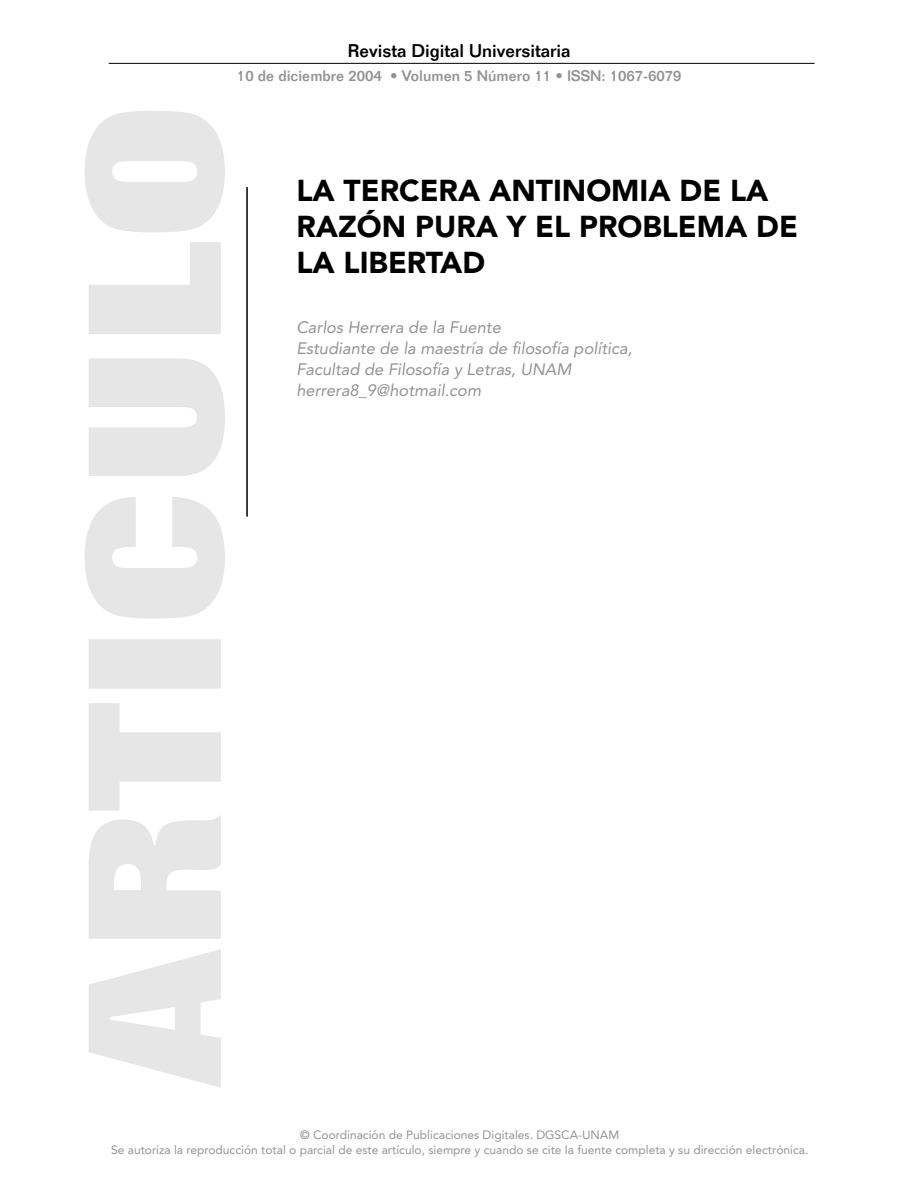
<style>
.page{position:relative;width:918px;height:1188px;background:#fff}
.page>*{position:absolute;margin:0;border:0;box-sizing:border-box;transform-origin:0 0}
.caratula_titulo{font:900 30px/36px "Avenir";color:#000}
.encabezados_bold{font:500 18px "Folio";color:#000}
.caratula_autor{font:italic 16.5px "Avenir";color:#939393}
.encabezados_light{font:500 15px "Folio";color:#939393}
.legales{font:12px "Avenir";color:#939393}
.s1{color:#7c7c7c}
</style>
<div class="page">
<hr style="left:109px;top:63px;width:706px;height:1px;background:#000">
<svg style="left:85px;top:111px;width:140px;height:977px;fill:#e6e6e6"></svg>
<hr style="left:246px;top:187px;width:2px;height:330px;background:#000">
<p class="encabezados_bold" style="left:348px;top:40px;width:224px">Revista Digital Universitaria</p>
<p class="encabezados_light" style="left:237px;top:67px;width:446px">10 de diciembre 2004 • Volumen 5 Número 11 • ISSN: 1067-6079</p>
<p class="caratula_titulo" style="left:296px;top:172px;width:503px">LA TERCERA ANTINOMIA DE LA<br>RAZÓN PURA Y EL PROBLEMA DE<br>LA LIBERTAD</p>
<p class="caratula_autor" style="left:296px;top:318px;width:206px">Carlos Herrera de la Fuente</p>
<p class="caratula_autor" style="left:296px;top:339px;width:337px">Estudiante de la maestría de filosofía política,</p>
<p class="caratula_autor" style="left:296px;top:360px;width:277px">Facultad de Filosofía y Letras, UNAM</p>
<p class="caratula_autor" style="left:296px;top:381px;width:186px">herrera8_9@hotmail.com</p>
<p class="legales" style="left:300px;top:1128px;width:321px"><span class="s1">©</span> Coordinación de Publicaciones Digitales. DGSCA-UNAM</p>
<p class="legales" style="left:111px;top:1143px;width:699px">Se autoriza la reproducción total o parcial de este artículo, siempre y cuando se cite la fuente completa y su dirección electrónica.</p>
</div>
